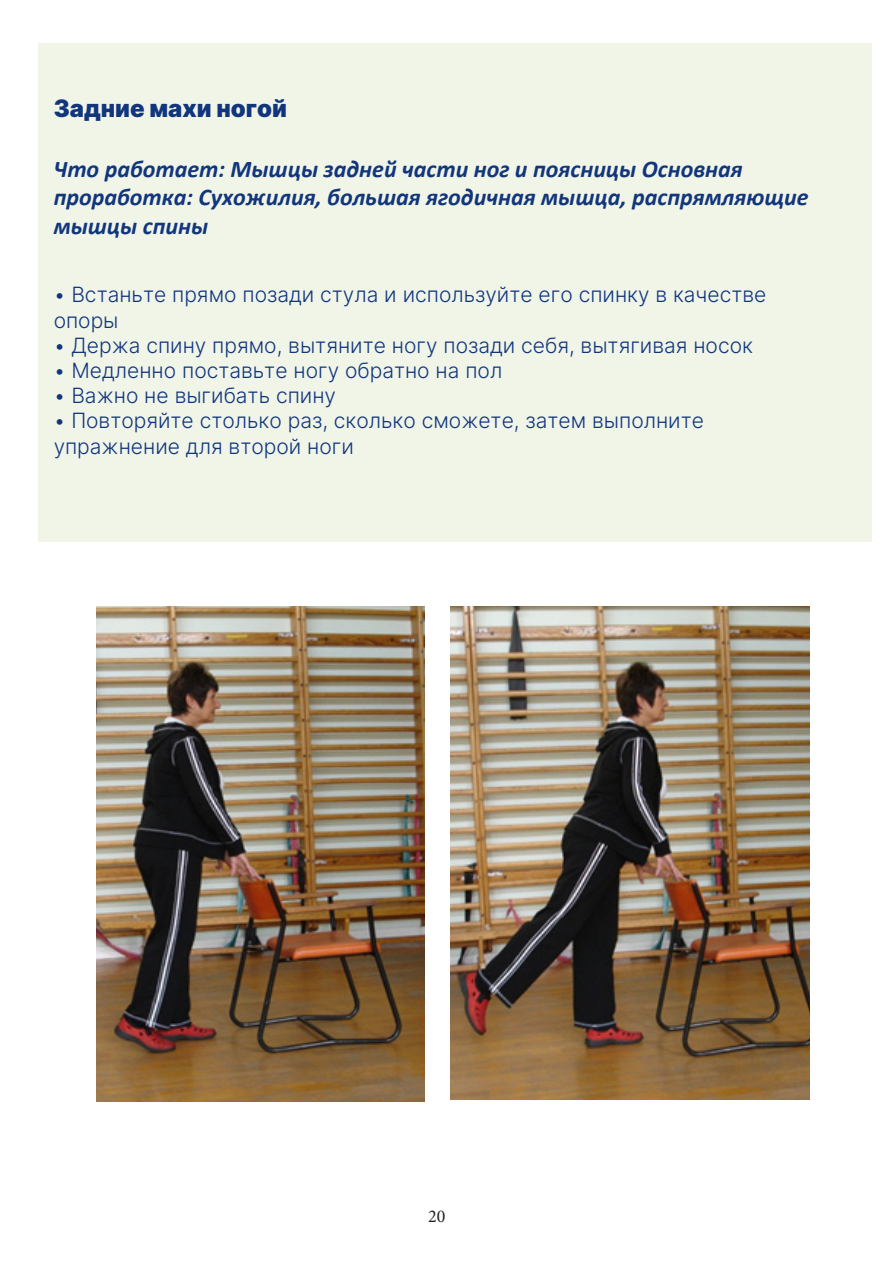
<style>
.page{position:relative;width:893px;height:1263px;background:#fff}
.page>*{position:absolute;margin:0;border:0;box-sizing:border-box;transform-origin:0 0}
.t1{font:italic 700 24px/28.8px "Calibri";color:#11367e}
.t2{font:900 24px "Inter";color:#11367e}
.t3{font:300 21px/25.2px "Inter";color:#11367e}
.t4{font:18px "Minion Pro";color:#231f20}
</style>
<div class="page">
<img style="left:97px;top:658px;width:328px;height:443px">
<img style="left:450px;top:658px;width:360px;height:442px">
<div style="left:38px;top:43px;width:834px;height:499px;background:#f0f5e7"></div>
<img style="left:96px;top:606px;width:714px;height:52px">
<p class="t2" style="left:54px;top:91px;width:235px">Задние махи ногой</p>
<p class="t1" style="left:54px;top:153px;width:756px">Что работает: Мышцы задней части ног и поясницы Основная проработка: Сухожилия, большая ягодичная мышца, распрямляющие мышцы спины</p>
<p class="t3" style="left:54px;top:282px;width:714px">• Встаньте прямо позади стула и используйте его спинку в качестве опоры</p>
<p class="t3" style="left:54px;top:332px;width:701px">• Держа спину прямо, вытяните ногу позади себя, вытягивая носок</p>
<p class="t3" style="left:54px;top:357px;width:450px">• Медленно поставьте ногу обратно на пол</p>
<p class="t3" style="left:54px;top:382px;width:284px">• Важно не выгибать спину</p>
<p class="t3" style="left:54px;top:408px;width:652px">• Повторяйте столько раз, сколько сможете, затем выполните упражнение для второй ноги</p>
<p class="t4" style="left:428px;top:1204px;width:19px">20</p>
</div>
